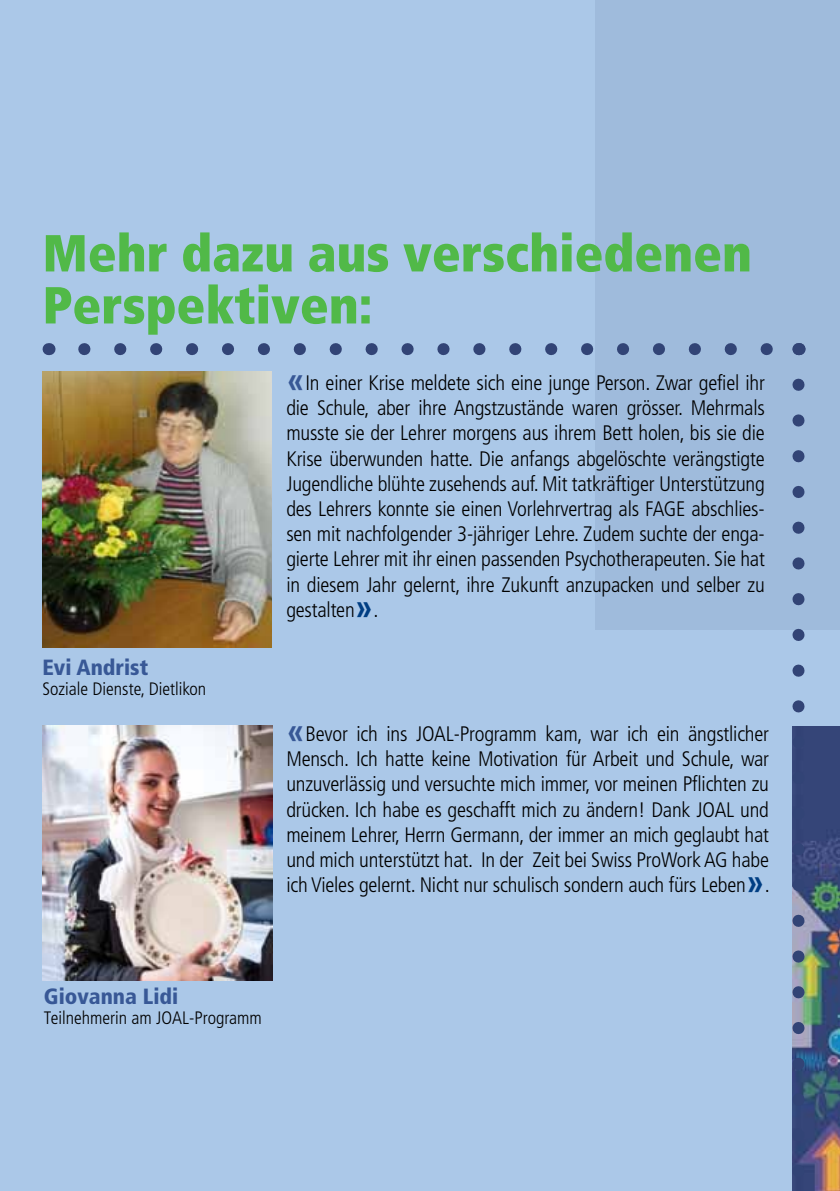
<style>
.page{position:relative;width:840px;height:1191px;background:#fff}
.page>*{position:absolute;margin:0;border:0;box-sizing:border-box;transform-origin:0 0}
.t1{font:900 condensed 52px/52px "Frutiger";color:#51b948}
.t2{font:900 condensed 22px "Frutiger";color:#385896}
.t3{font:300 condensed 21px/25.2px "Frutiger";letter-spacing:-.01em;color:#000;text-align:justify}
.t4{font:300 condensed 18px "Frutiger";color:#000}
.s1{font-weight:700;font-size:36px;color:#385896}
.s2{font-weight:700;font-size:36px;color:#003e83}
</style>
<div class="page">
<div style="left:0;top:0;width:839px;height:1191px;background:#abc8e8"></div>
<img style="left:792px;top:726px;width:47px;height:465px">
<div style="left:595px;top:0;width:244px;height:629px;background:#9fbbdc"></div>
<img style="left:43px;top:371px;width:228px;height:276px">
<img style="left:43px;top:726px;width:229px;height:254px">
<svg style="left:84px;top:343px;width:689px;height:12px"></svg>
<svg style="left:49px;top:343px;width:1px;height:12px"></svg>
<svg style="left:792px;top:385px;width:12px;height:799px"></svg>
<svg style="left:798px;top:343px;width:1px;height:12px"></svg>
<h1 class="t1" style="left:43px;top:227px;width:710px">Mehr dazu aus verschiedenen<br>Perspektiven:</h1>
<p class="t2" style="left:43px;top:653px;width:107px">Evi Andrist</p>
<p class="t4" style="left:43px;top:678px;width:165px">Soziale Dienste, Dietlikon</p>
<p class="t3" style="left:286px;top:370px;width:479px"><span class="s1">«</span>In einer Krise meldete sich eine junge Person. Zwar gefiel ihr die Schule, aber ihre Angstzustände waren grösser. Mehrmals musste sie der Lehrer morgens aus ihrem Bett holen, bis sie die Krise überwunden hatte. Die anfangs abgelöschte verängstigte Jugendliche blühte zusehends auf. Mit tatkräftiger Unterstützung des Lehrers konnte sie einen Vorlehrvertrag als FAGE abschlies&shy;sen mit nachfolgender 3-jähriger Lehre. Zudem suchte der enga&shy;gierte Lehrer mit ihr einen passenden Psychotherapeuten. Sie hat in diesem Jahr gelernt, ihre Zukunft anzupacken und selber zu gestalten<span class="s2">»</span>.</p>
<p class="t3" style="left:286px;top:721px;width:484px"><span class="s1">«</span>Bevor ich ins JOAL-Programm kam, war ich ein ängstlicher Mensch. Ich hatte keine Motivation für Arbeit und Schule, war unzuverlässig und versuchte mich immer, vor meinen Pflichten zu drücken. Ich habe es geschafft mich zu ändern! Dank JOAL und meinem Lehrer, Herrn Germann, der immer an mich geglaubt hat und mich unterstützt hat. In der Zeit bei Swiss ProWork AG habe ich Vieles gelernt. Nicht nur schulisch sondern auch fürs Leben<span class="s2">»</span>.</p>
<p class="t2" style="left:44px;top:983px;width:136px">Giovanna Lidi</p>
<p class="t4" style="left:44px;top:1007px;width:219px">Teilnehmerin am JOAL-Programm</p>
</div>
